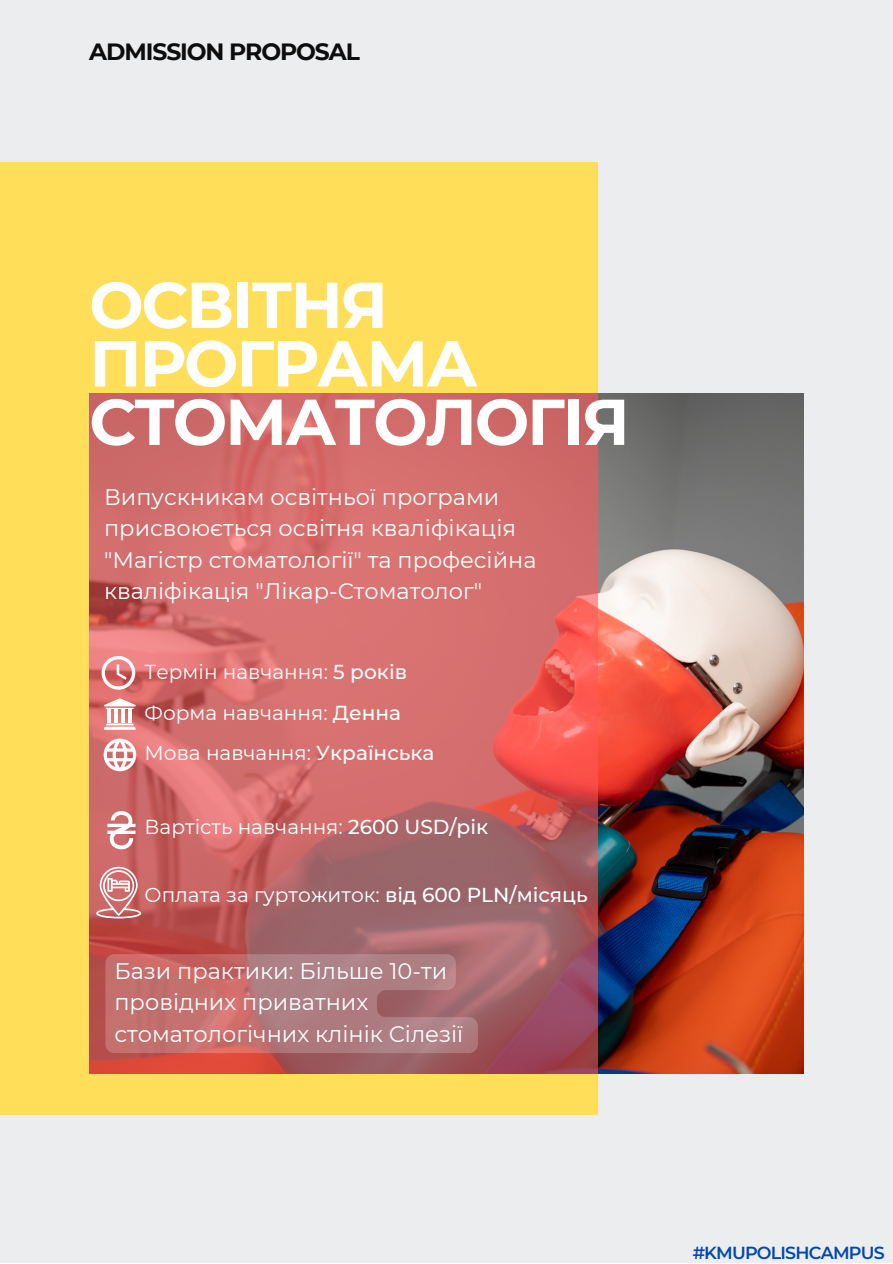
<style>
.page{position:relative;width:893px;height:1264px;background:#fff}
.page>*{position:absolute;margin:0;border:0;box-sizing:border-box;transform-origin:0 0}
.t1{font:700 64.65px/58.5px "Montserrat";letter-spacing:-.035em;color:#fff}
.t2{font:700 23.4px "Montserrat";letter-spacing:-.045em;color:#0d0d0d}
.t3{font:22.5px/31.5px "Montserrat";color:#fff}
.t4{font:20.1px "Montserrat";color:#fff}
.t5{font:600 17.4px "Montserrat";letter-spacing:-.045em;color:#004aad}
.s1{font-weight:500}
</style>
<div class="page">
<div style="left:0;top:0;width:892px;height:1262px;background:#ecedef"></div>
<div style="left:0;top:162px;width:597px;height:952px;background:#ffde59"></div>
<img style="left:597px;top:393px;width:206px;height:680px">
<svg style="left:89px;top:393px;width:508px;height:680px;fill:#d26c6b"></svg>
<svg style="left:105px;top:954px;width:373px;height:99px"></svg>
<svg style="left:101px;top:656px;width:34px;height:33px"></svg>
<svg style="left:104px;top:698px;width:32px;height:31px"></svg>
<svg style="left:104px;top:738px;width:32px;height:33px"></svg>
<svg style="left:107px;top:811px;width:28px;height:38px"></svg>
<svg style="left:96px;top:866px;width:45px;height:52px"></svg>
<p class="t2" style="left:89px;top:38px;width:272px">ADMISSION PROPOSAL</p>
<p class="t1" style="left:89px;top:275px;width:542px">ОСВІТНЯ<br>ПРОГРАМА<br>СТОМАТОЛОГІЯ</p>
<p class="t3" style="left:104px;top:481px;width:434px">Випускникам освітньої програми присвоюється освітня кваліфікація "Магістр стоматології" та професійна кваліфікація "Лікар-Стоматолог"</p>
<p class="t4" style="left:144px;top:659px;width:264px">Термін навчання: <span class="s1">5 років</span></p>
<p class="t4" style="left:144px;top:700px;width:258px">Форма навчання: <span class="s1">Денна</span></p>
<p class="t4" style="left:144px;top:740px;width:291px">Мова навчання: <span class="s1">Українська</span></p>
<p class="t4" style="left:144px;top:815px;width:345px">Вартість навчання: <span class="s1">2600 USD/рік</span></p>
<p class="t4" style="left:144px;top:882px;width:444px">Оплата за гуртожиток: <span class="s1">від 600 PLN/місяць</span></p>
<p class="t3" style="left:114px;top:955px;width:350px">Бази практики: Більше 10-ти провідних приватних стоматологічних клінік Сілезії</p>
<p class="t5" style="left:692px;top:1241px;width:193px">#KMUPOLISHCAMPUS</p>
</div>
